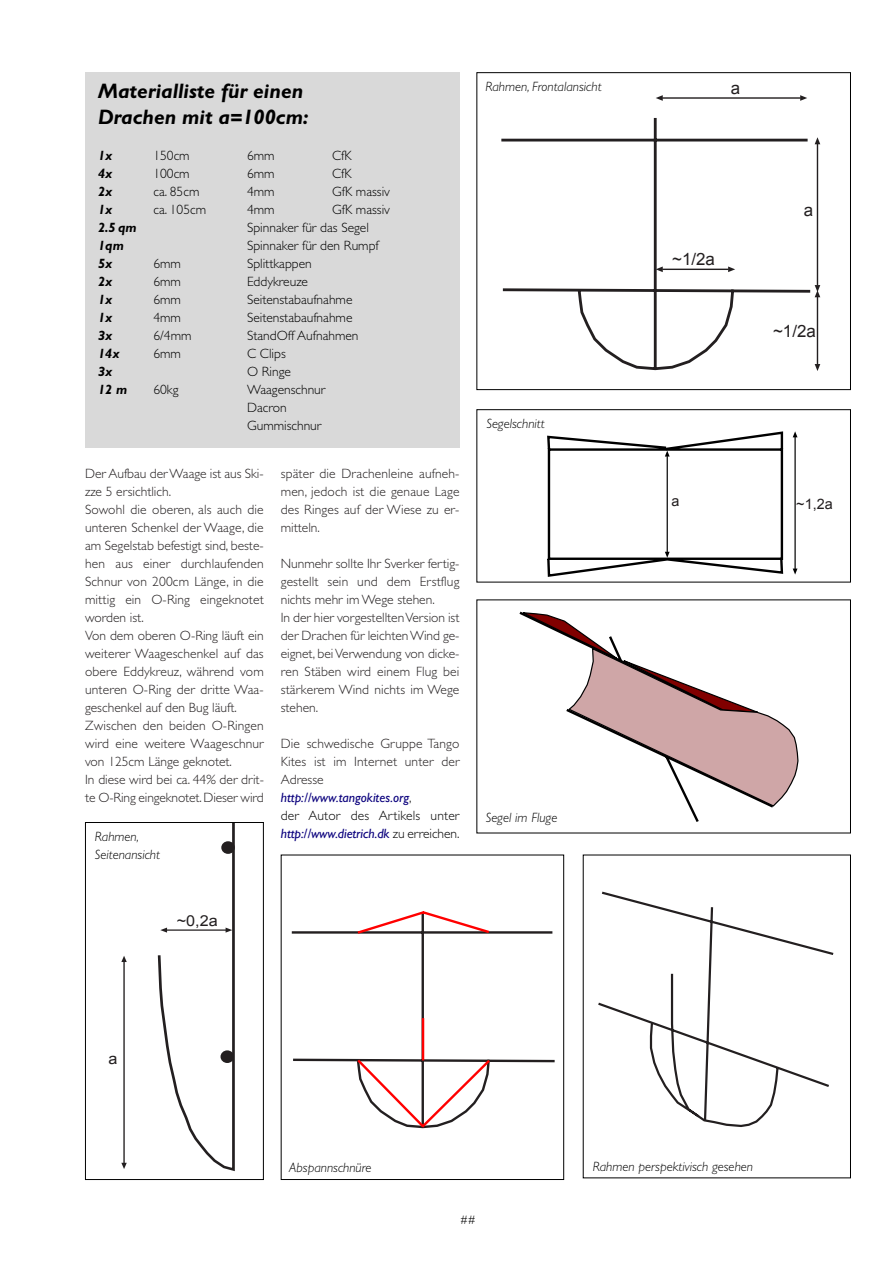
<style>
.page{position:relative;width:893px;height:1263px;background:#fff}
.page>*{position:absolute;margin:0;border:0;box-sizing:border-box;transform-origin:0 0}
.t1{font:italic 700 21px/25.5px "Gill Sans";color:#000}
.t2{font:16.95px "Arial";color:#231f20}
.t3{font:15.15px "Arial";color:#231f20;scale:1.07 1}
.t4{font:14.4px "Arial";color:#231f20}
.t5{font:300 13.5px/18px "Gill Sans";letter-spacing:.01em;color:#231f20}
.t6{font:300 13.5px/18px "Gill Sans";color:#000}
.t7{font:italic 300 13.5px/18px "Gill Sans";color:#000}
.t8{font:italic 700 13.5px "Gill Sans";color:#000}
.t9{font:300 12px "Gill Sans";color:#000}
.s1{font-weight:400;font-style:italic;color:#0a007d}
.s2{color:#000}
</style>
<div class="page">
<svg style="left:598px;top:891px;width:236px;height:236px"></svg>
<hr style="left:123px;top:962px;width:2px;height:201px;background:#231f20">
<svg style="left:121px;top:956px;width:6px;height:6px"></svg>
<svg style="left:121px;top:1163px;width:6px;height:6px"></svg>
<svg style="left:157px;top:824px;width:78px;height:348px"></svg>
<div style="left:85px;top:822px;width:179px;height:358px;border:1px solid #000"></div>
<svg style="left:291px;top:931px;width:264px;height:132px"></svg>
<svg style="left:355px;top:911px;width:137px;height:218px"></svg>
<div style="left:281px;top:855px;width:283px;height:325px;border:1px solid #000"></div>
<svg style="left:547px;top:431px;width:237px;height:146px"></svg>
<hr style="left:794px;top:437px;width:1px;height:132px;background:#000">
<svg style="left:793px;top:431px;width:4px;height:6px"></svg>
<svg style="left:793px;top:569px;width:4px;height:6px"></svg>
<div style="left:476px;top:409px;width:374px;height:173px;border:1px solid #000"></div>
<svg style="left:519px;top:611px;width:280px;height:196px"></svg>
<div style="left:85px;top:72px;width:374px;height:376px;background:#d9d9d9"></div>
<svg style="left:501px;top:118px;width:310px;height:253px"></svg>
<hr style="left:662px;top:97px;width:138px;height:2px;background:#231f20">
<svg style="left:656px;top:95px;width:6px;height:6px"></svg>
<svg style="left:800px;top:95px;width:7px;height:6px"></svg>
<hr style="left:816px;top:144px;width:2px;height:142px;background:#231f20">
<svg style="left:814px;top:137px;width:6px;height:7px"></svg>
<hr style="left:816px;top:297px;width:2px;height:67px;background:#231f20">
<svg style="left:814px;top:285px;width:6px;height:12px"></svg>
<svg style="left:814px;top:364px;width:6px;height:7px"></svg>
<hr style="left:662px;top:269px;width:66px;height:1px;background:#231f20">
<svg style="left:655px;top:267px;width:7px;height:5px"></svg>
<svg style="left:728px;top:267px;width:7px;height:5px"></svg>
<div style="left:476px;top:72px;width:374px;height:318px;border:1px solid #000"></div>
<h1 class="t1" style="left:98px;top:81px;width:212px">Materialliste für einen<br>Drachen mit a=100cm:</h1>
<p class="t8" style="left:98px;top:151px;width:16px">1x</p>
<p class="t6" style="left:153px;top:148px;width:38px">150cm</p>
<p class="t6" style="left:247px;top:148px;width:29px">6mm</p>
<p class="t6" style="left:332px;top:148px;width:21px">CfK</p>
<p class="t8" style="left:98px;top:169px;width:16px">4x</p>
<p class="t6" style="left:153px;top:166px;width:38px">100cm</p>
<p class="t6" style="left:247px;top:166px;width:29px">6mm</p>
<p class="t6" style="left:332px;top:166px;width:21px">CfK</p>
<p class="t8" style="left:98px;top:187px;width:16px">2x</p>
<p class="t6" style="left:153px;top:184px;width:47px">ca. 85cm</p>
<p class="t6" style="left:247px;top:184px;width:29px">4mm</p>
<p class="t6" style="left:332px;top:184px;width:59px">GfK massiv</p>
<p class="t8" style="left:98px;top:205px;width:16px">1x</p>
<p class="t6" style="left:153px;top:202px;width:54px">ca. 105cm</p>
<p class="t6" style="left:247px;top:202px;width:29px">4mm</p>
<p class="t6" style="left:332px;top:202px;width:59px">GfK massiv</p>
<p class="t8" style="left:98px;top:223px;width:40px">2.5 qm</p>
<p class="t6" style="left:247px;top:220px;width:123px">Spinnaker für das Segel</p>
<p class="t8" style="left:98px;top:241px;width:27px">1qm</p>
<p class="t6" style="left:247px;top:238px;width:133px">Spinnaker für den Rumpf</p>
<p class="t8" style="left:98px;top:259px;width:16px">5x</p>
<p class="t6" style="left:153px;top:256px;width:29px">6mm</p>
<p class="t6" style="left:247px;top:256px;width:66px">Splittkappen</p>
<p class="t8" style="left:98px;top:277px;width:16px">2x</p>
<p class="t6" style="left:153px;top:274px;width:29px">6mm</p>
<p class="t6" style="left:247px;top:274px;width:62px">Eddykreuze</p>
<p class="t8" style="left:98px;top:295px;width:16px">1x</p>
<p class="t6" style="left:153px;top:292px;width:29px">6mm</p>
<p class="t6" style="left:247px;top:292px;width:107px">Seitenstabaufnahme</p>
<p class="t8" style="left:98px;top:313px;width:16px">1x</p>
<p class="t6" style="left:153px;top:310px;width:29px">4mm</p>
<p class="t6" style="left:247px;top:310px;width:107px">Seitenstabaufnahme</p>
<p class="t8" style="left:98px;top:331px;width:16px">3x</p>
<p class="t6" style="left:153px;top:328px;width:40px">6/4mm</p>
<p class="t6" style="left:247px;top:328px;width:113px">StandOff Aufnahmen</p>
<p class="t8" style="left:98px;top:349px;width:23px">14x</p>
<p class="t6" style="left:153px;top:346px;width:29px">6mm</p>
<p class="t6" style="left:247px;top:346px;width:40px">C Clips</p>
<p class="t8" style="left:98px;top:367px;width:16px">3x</p>
<p class="t6" style="left:247px;top:364px;width:45px">O Ringe</p>
<p class="t8" style="left:98px;top:385px;width:31px">12 m</p>
<p class="t6" style="left:153px;top:382px;width:27px">60kg</p>
<p class="t6" style="left:247px;top:382px;width:80px">Waagenschnur<br>Dacron<br>Gummischnur</p>
<p class="t5" style="left:85px;top:466px;width:180px">Der Aufbau der Waage ist aus Ski&shy;zze 5 ersichtlich.<br>Sowohl die oberen, als auch die unteren Schenkel der Waage, die am Segelstab befestigt sind, beste&shy;hen aus einer durchlaufenden<br>Schnur von 200cm Länge, in die mittig ein O-Ring eingeknotet worden ist.<br>Von dem oberen O-Ring läuft ein weiterer Waageschenkel auf das obere Eddykreuz, während vom unteren O-Ring der dritte Waa&shy;geschenkel auf den Bug läuft.<br>Zwischen den beiden O-Ringen wird eine weitere Waageschnur von 125cm Länge geknotet.<br>In diese wird bei ca. 44% der drit&shy;te O-Ring eingeknotet.Dieser wird</p>
<p class="t5" style="left:281px;top:466px;width:180px;text-align:justify">später die Drachenleine aufneh&shy;men, jedoch ist die genaue Lage des Ringes auf der Wiese zu er&shy;mitteln.</p>
<p class="t5" style="left:281px;top:556px;width:180px">Nunmehr sollte Ihr Sverker fertig&shy;gestellt sein und dem Erstflug nichts mehr im Wege stehen.<br>In der hier vorgestellten Version ist der Drachen für leichten Wind ge&shy;eignet, bei Verwendung von dicke&shy;ren Stäben wird einem Flug bei stärkerem Wind nichts im Wege stehen.</p>
<p class="t5" style="left:281px;top:736px;width:180px">Die schwedische Gruppe Tango<br>Kites ist im Internet unter der<br>Adresse<br><span class="s1">http://www.tangokites.org</span><span class="s2">,<br>der Autor des Artikels unter </span><span class="s1">http://www.dietrich.dk</span> <span class="s2">zu erreichen.</span></p>
<p class="t7" style="left:95px;top:829px;width:67px">Rahmen,<br>Seitenansicht</p>
<p class="t3" style="left:177px;top:913px;width:40px">~0,2a</p>
<p class="t7" style="left:485px;top:79px;width:117px">Rahmen, Frontalansicht</p>
<p class="t7" style="left:486px;top:416px;width:60px">Segelschnitt</p>
<p class="t7" style="left:485px;top:810px;width:73px">Segel im Fluge</p>
<p class="t3" style="left:108px;top:1051px;width:10px">a</p>
<p class="t2" style="left:730px;top:79px;width:11px">a</p>
<p class="t2" style="left:672px;top:250px;width:44px">~1/2a</p>
<p class="t2" style="left:803px;top:201px;width:11px">a</p>
<p class="t2" style="left:773px;top:322px;width:44px">~1/2a</p>
<p class="t4" style="left:671px;top:493px;width:10px">a</p>
<p class="t4" style="left:796px;top:496px;width:38px">~1,2a</p>
<p class="t7" style="left:289px;top:1159px;width:84px">Abspannschnüre</p>
<p class="t7" style="left:592px;top:1159px;width:162px">Rahmen perspektivisch gesehen</p>
<p class="t9" style="left:460px;top:1216px;width:17px">##</p>
</div>
